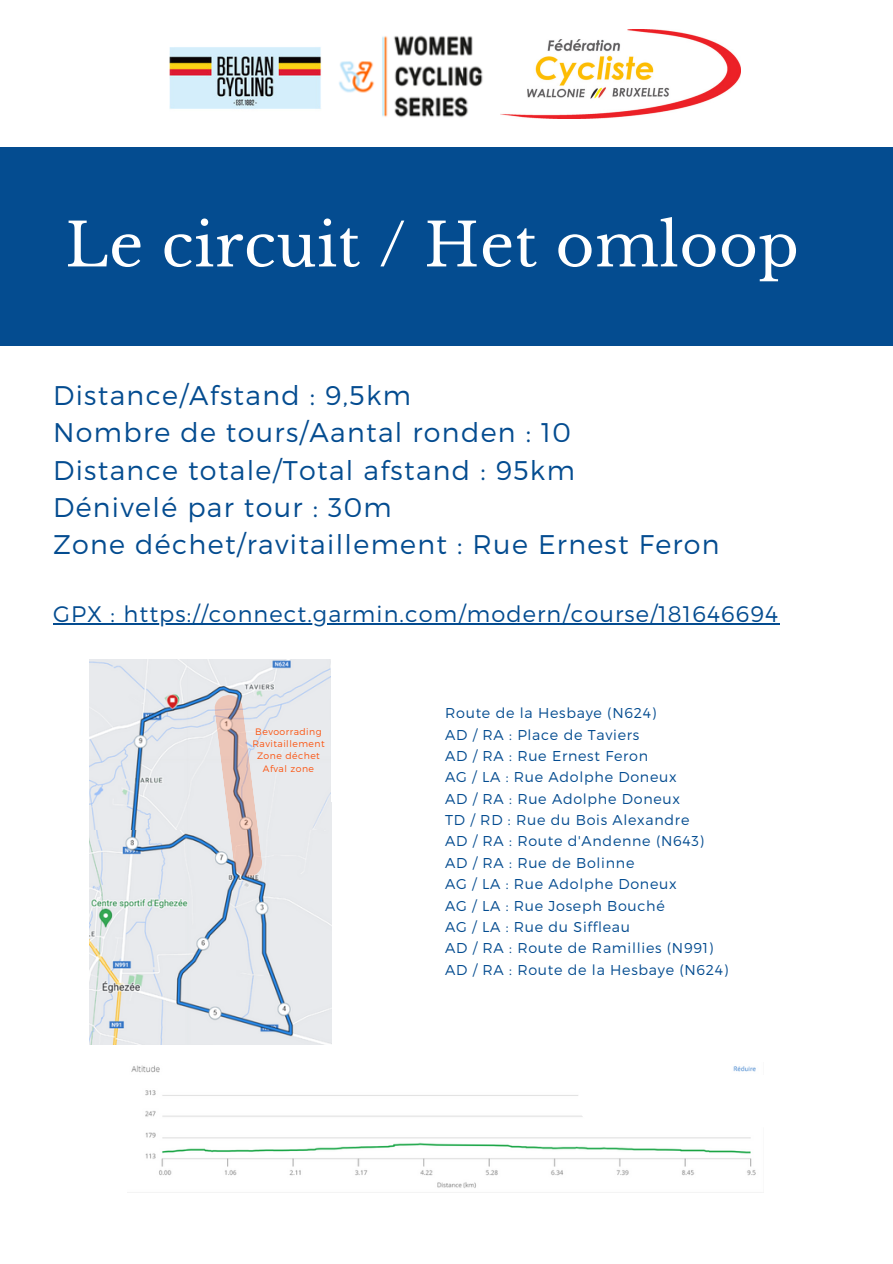
<style>
.page{position:relative;width:893px;height:1264px;background:#fff}
.page>*{position:absolute;margin:0;border:0;box-sizing:border-box;transform-origin:0 0}
.t1{font:59.55px "Libre Baskerville";letter-spacing:.01em;color:#fff}
.t2{font:300 27px "Montserrat";letter-spacing:.05em;color:#044c90}
.t3{font:300 22.5px "Montserrat";letter-spacing:.05em;color:#044c90}
.t4{font:300 14.25px "Montserrat";letter-spacing:.05em;color:#044c90}
.t5{font:300 9.3px "Montserrat";letter-spacing:.05em;color:#fb530f}
</style>
<div class="page">
<img style="left:170px;top:47px;width:151px;height:62px">
<img style="left:500px;top:30px;width:240px;height:89px">
<img style="left:339px;top:35px;width:144px;height:83px">
<div style="left:0;top:147px;width:892px;height:199px;background:#044c90"></div>
<img style="left:89px;top:802px;width:242px;height:242px">
<img style="left:89px;top:659px;width:241px;height:170px">
<svg style="left:214px;top:694px;width:48px;height:183px;background:#d9cac8"></svg>
<img style="left:131px;top:1065px;width:625px;height:123px">
<div style="left:577px;top:1074px;width:248px;height:53px;background:#fff;border-radius:26px"></div>
<hr style="left:53px;top:623px;width:726px;height:1px;background:#044c90">
<p class="t1" style="left:65px;top:209px;width:735px">Le circuit / Het omloop</p>
<p class="t2" style="left:53px;top:378px;width:359px">Distance/Afstand : 9,5km</p>
<p class="t2" style="left:53px;top:415px;width:519px">Nombre de tours/Aantal ronden : 10</p>
<p class="t2" style="left:53px;top:452px;width:523px">Distance totale/Total afstand : 95km</p>
<p class="t2" style="left:53px;top:489px;width:340px">Dénivelé par tour : 30m</p>
<p class="t2" style="left:53px;top:526px;width:668px">Zone déchet/ravitaillement : Rue Ernest Feron</p>
<p class="t3" style="left:53px;top:599px;width:726px">GPX : https://connect.garmin.com/modern/course/181646694</p>
<p class="t5" style="left:255px;top:725px;width:68px">Bevoorrading</p>
<p class="t5" style="left:252px;top:737px;width:74px">Ravitaillement</p>
<p class="t5" style="left:257px;top:750px;width:64px">Zone déchet</p>
<p class="t5" style="left:263px;top:762px;width:53px">Afval zone</p>
<p class="t4" style="left:445px;top:704px;width:212px">Route de la Hesbaye (N624)</p>
<p class="t4" style="left:445px;top:725px;width:196px">AD / RA : Place de Taviers</p>
<p class="t4" style="left:445px;top:746px;width:204px">AD / RA : Rue Ernest Feron</p>
<p class="t4" style="left:445px;top:768px;width:233px">AG / LA : Rue Adolphe Doneux</p>
<p class="t4" style="left:445px;top:789px;width:236px">AD / RA : Rue Adolphe Doneux</p>
<p class="t4" style="left:445px;top:810px;width:246px">TD / RD : Rue du Bois Alexandre</p>
<p class="t4" style="left:445px;top:832px;width:260px">AD / RA : Route d'Andenne (N643)</p>
<p class="t4" style="left:445px;top:853px;width:191px">AD / RA : Rue de Bolinne</p>
<p class="t4" style="left:445px;top:874px;width:233px">AG / LA : Rue Adolphe Doneux</p>
<p class="t4" style="left:445px;top:896px;width:221px">AG / LA : Rue Joseph Bouché</p>
<p class="t4" style="left:445px;top:917px;width:186px">AG / LA : Rue du Siffleau</p>
<p class="t4" style="left:445px;top:938px;width:269px">AD / RA : Route de Ramillies (N991)</p>
<p class="t4" style="left:445px;top:960px;width:285px">AD / RA : Route de la Hesbaye (N624)</p>
</div>
